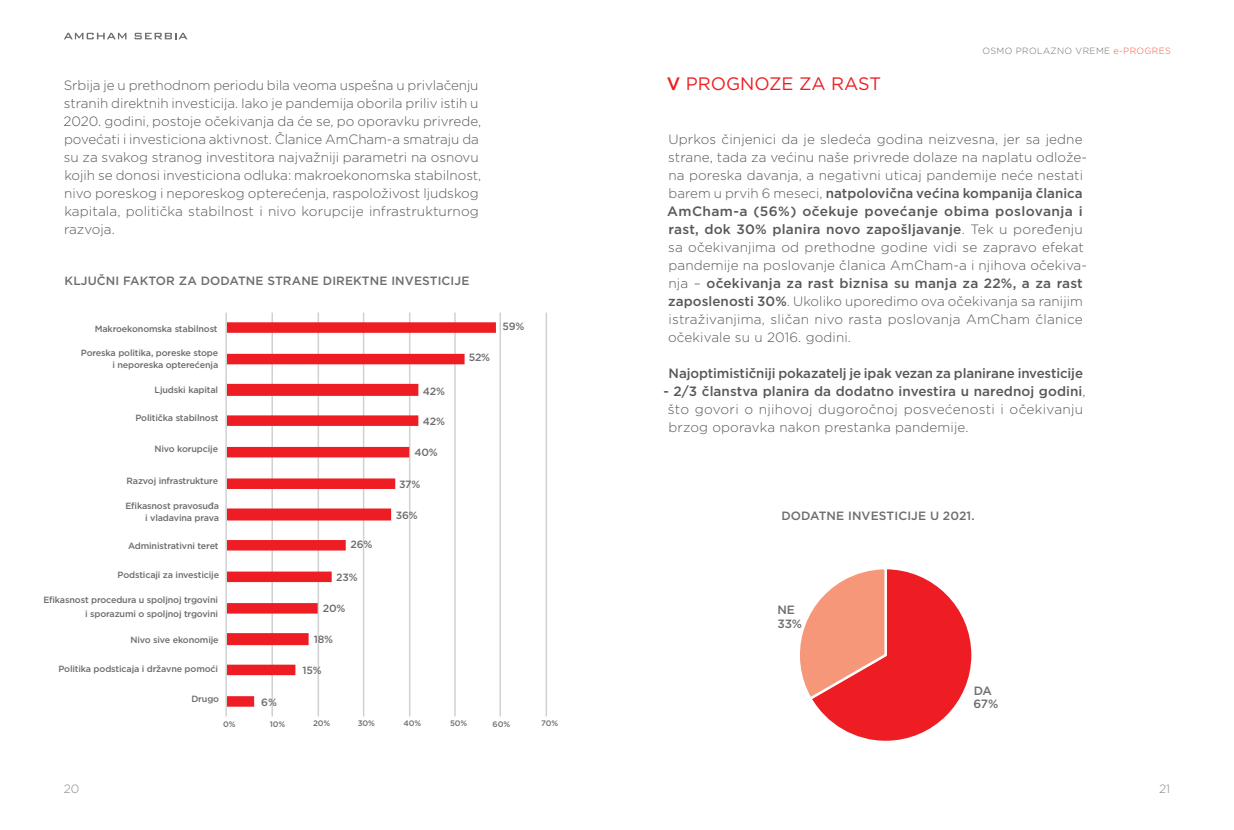
<style>
.page{position:relative;width:1234px;height:830px;background:#fff}
.page>*{position:absolute;margin:0;border:0;box-sizing:border-box;transform-origin:0 0}
.Naslovi_u_tekstu{font:18px "Gotham";color:#ee1d23}
.t1{font:300 13.5px/18px "Gotham";color:#57585a}
.t2{font:500 13.5px "Gotham";letter-spacing:-.005em;color:#57585a}
.Naslov_tabele{font:500 12px "Gotham";letter-spacing:.01em;color:#6c6d70}
.TEKST{font:500 12px "Gotham";letter-spacing:-.025em;color:#6c6d70}
.t3{font:300 12px "Gotham";color:#87898c}
.Tabele{font:500 10.5px "Gotham";letter-spacing:-.015em;color:#6c6d70}
.TEKST-2{font:500 9px "Gotham";letter-spacing:-.015em;color:#6c6d70}
.t4{font:300 9px "Gotham";letter-spacing:.04em;color:#6c6d70}
.Tabele-2{font:500 7.95px "Gotham";letter-spacing:-.015em;color:#6c6d70}
.s1{font-weight:500}
.s2{color:#f0593e}
</style>
<div class="page">
<svg style="left:64px;top:33px;width:62px;height:6px"></svg>
<svg style="left:134px;top:33px;width:53px;height:6px"></svg>
<hr style="left:545px;top:312px;width:2px;height:404px;background:#cfd2d0">
<hr style="left:499px;top:312px;width:2px;height:404px;background:#cfd2d0">
<hr style="left:454px;top:312px;width:1px;height:404px;background:#cfd2d0">
<hr style="left:409px;top:312px;width:1px;height:404px;background:#cfd2d0">
<hr style="left:363px;top:312px;width:1px;height:404px;background:#cfd2d0">
<hr style="left:317px;top:312px;width:2px;height:404px;background:#cfd2d0">
<hr style="left:271px;top:312px;width:2px;height:404px;background:#cfd2d0">
<svg style="left:227px;top:322px;width:269px;height:384px"></svg>
<hr style="left:225px;top:312px;width:2px;height:404px;background:#cfd2d0">
<svg style="left:800px;top:569px;width:172px;height:172px"></svg>
<p class="t1" style="left:63px;top:76px;width:419px">Srbija je u prethodnom periodu bila veoma uspešna u privlačenju stranih direktnih investicija. Iako je pandemija oborila priliv istih u 2020. godini, postoje očekivanja da će se, po oporavku privrede, povećati i investiciona aktivnost. Članice AmCham-a smatraju da su za svakog stranog investitora najvažniji parametri na osnovu kojih se donosi investiciona odluka: makroekonomska stabilnost, nivo poreskog i neporeskog opterećenja, raspoloživost ljudskog kapitala, politička stabilnost i nivo korupcije infrastrukturnog razvoja.</p>
<p class="Naslov_tabele" style="left:64px;top:273px;width:406px">KLJUČNI FAKTOR ZA DODATNE STRANE DIREKTNE INVESTICIJE</p>
<p class="TEKST-2" style="left:95px;top:322px;width:124px">Makroekonomska stabilnost</p>
<p class="Tabele" style="left:502px;top:319px;width:23px">59%</p>
<p class="TEKST-2" style="left:81px;top:346px;width:139px">Poreska politika, poreske stope</p>
<p class="TEKST-2" style="left:112px;top:358px;width:107px">i neporeska opterećenja</p>
<p class="Tabele" style="left:468px;top:350px;width:23px">52%</p>
<p class="TEKST-2" style="left:155px;top:383px;width:65px">Ljudski kapital</p>
<p class="Tabele" style="left:422px;top:384px;width:24px">42%</p>
<p class="TEKST-2" style="left:135px;top:412px;width:85px">Politička stabilnost</p>
<p class="TEKST-2" style="left:154px;top:442px;width:65px">Nivo korupcije</p>
<p class="Tabele" style="left:422px;top:414px;width:24px">42%</p>
<p class="Tabele" style="left:414px;top:445px;width:25px">40%</p>
<p class="TEKST-2" style="left:126px;top:475px;width:93px">Razvoj infrastrukture</p>
<p class="TEKST-2" style="left:125px;top:499px;width:95px">Efikasnost pravosuđa</p>
<p class="TEKST-2" style="left:145px;top:511px;width:75px">i vladavina prava</p>
<p class="TEKST-2" style="left:128px;top:539px;width:92px">Administrativni teret</p>
<p class="TEKST-2" style="left:117px;top:568px;width:103px">Podsticaji za investicije</p>
<p class="TEKST-2" style="left:43px;top:593px;width:176px">Efikasnost procedura u spoljnoj trgovini</p>
<p class="TEKST-2" style="left:85px;top:608px;width:134px">i sporazumi o spoljnoj trgovini</p>
<p class="TEKST-2" style="left:130px;top:633px;width:90px">Nivo sive ekonomije</p>
<p class="TEKST-2" style="left:58px;top:662px;width:161px">Politika podsticaja i državne pomoći</p>
<p class="TEKST-2" style="left:191px;top:692px;width:29px">Drugo</p>
<p class="Tabele" style="left:261px;top:694px;width:17px">6%</p>
<p class="Tabele" style="left:350px;top:537px;width:23px">26%</p>
<p class="Tabele" style="left:336px;top:569px;width:23px">23%</p>
<p class="Tabele" style="left:323px;top:600px;width:24px">20%</p>
<p class="Tabele" style="left:314px;top:631px;width:21px">18%</p>
<p class="Tabele" style="left:302px;top:662px;width:21px">15%</p>
<p class="Tabele" style="left:399px;top:477px;width:23px">37%</p>
<p class="Tabele" style="left:395px;top:508px;width:23px">36%</p>
<p class="Tabele-2" style="left:223px;top:718px;width:14px">0%</p>
<p class="Tabele-2" style="left:270px;top:719px;width:17px">10%</p>
<p class="Tabele-2" style="left:313px;top:717px;width:19px">20%</p>
<p class="Tabele-2" style="left:357px;top:717px;width:19px">30%</p>
<p class="Tabele-2" style="left:403px;top:717px;width:19px">40%</p>
<p class="Tabele-2" style="left:450px;top:717px;width:19px">50%</p>
<p class="Tabele-2" style="left:492px;top:718px;width:19px">60%</p>
<p class="Tabele-2" style="left:541px;top:717px;width:18px">70%</p>
<p class="Naslovi_u_tekstu" style="left:666px;top:72px;width:216px"><span class="s1">V</span> PROGNOZE ZA RAST</p>
<p class="t4" style="left:982px;top:45px;width:190px">OSMO PROLAZNO VREME <span class="s2">e-PROGRES</span></p>
<p class="t1" style="left:667px;top:130px;width:421px">Uprkos činjenici da je sledeća godina neizvesna, jer sa jedne strane, tada za većinu naše privrede dolaze na naplatu odlože&shy;na poreska davanja, a negativni uticaj pandemije neće nestati barem u prvih 6 meseci, <span class="s1">natpolovična većina kompanija članica AmCham-a (56%) očekuje povećanje obima poslovanja i rast, dok 30% planira novo zapošljavanje</span>. Tek u poređenju sa očekivanjima od prethodne godine vidi se zapravo efekat pandemije na poslovanje članica AmCham-a i njihova očekiva&shy;nja – <span class="s1">očekivanja za rast biznisa su manja za 22%, a za rast zaposlenosti 30%</span>. Ukoliko uporedimo ova očekivanja sa ranijim istraživanjima, sličan nivo rasta poslovanja AmCham članice očekivale su u 2016. godini.</p>
<p class="t2" style="left:668px;top:364px;width:416px">Najoptimističniji pokazatelj je ipak vezan za planirane investicije</p>
<p class="t1" style="left:667px;top:382px;width:419px;text-indent:-5px"><span class="s1">- 2/3 članstva planira da dodatno investira u narednoj godini</span>, što govori o njihovoj dugoročnoj posvećenosti i očekivanju brzog oporavka nakon prestanka pandemije.</p>
<p class="Naslov_tabele" style="left:781px;top:507px;width:195px">DODATNE INVESTICIJE U 2021.</p>
<p class="TEKST" style="left:777px;top:602px;width:19px">NE</p>
<p class="TEKST" style="left:777px;top:615px;width:26px">33%</p>
<p class="TEKST" style="left:973px;top:682px;width:20px">DA</p>
<p class="TEKST" style="left:973px;top:695px;width:26px">67%</p>
<p class="t3" style="left:64px;top:780px;width:17px">20</p>
<p class="t3" style="left:1158px;top:780px;width:12px">21</p>
</div>
